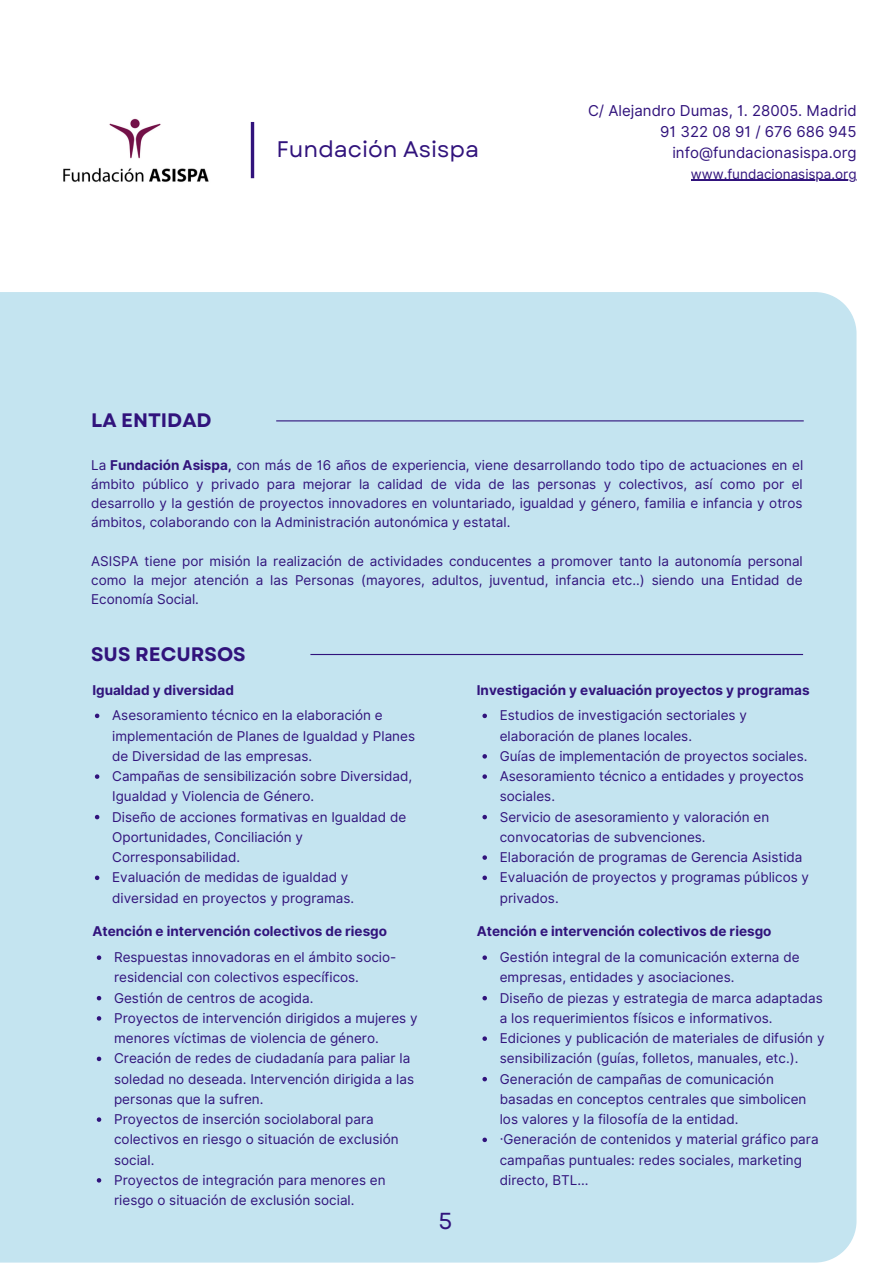
<style>
.page{position:relative;width:893px;height:1264px;background:#fff}
.page>*{position:absolute;margin:0;border:0;box-sizing:border-box;transform-origin:0 0}
.t1{font:23.1px "Garet";color:#31137c}
.t2{font:22.5px "Garet";color:#31137c}
.t3{font:700 19.5px "Garet";color:#31137c}
.t4{font:15px/21.3px "Inter";color:#31137c;text-align:right}
.t5{font:13.5px/20.2px "Inter";color:#31137c}
.t6{font:700 13.5px "Inter";color:#31137c}
.s1{font-weight:700}
</style>
<div class="page">
<div style="left:0;top:292px;width:856px;height:970px;background:#c4e4f0"></div>
<hr style="left:310px;top:654px;width:493px;height:1px;background:#31137c">
<hr style="left:276px;top:420px;width:527px;height:1px;background:#31137c">
<hr style="left:251px;top:122px;width:3px;height:56px;background:#31137c">
<img style="left:63px;top:118px;width:146px;height:64px">
<hr style="left:690px;top:180px;width:166px;height:1px;background:#31137c">
<svg style="left:95px;top:713px;width:4px;height:5px"></svg>
<svg style="left:95px;top:774px;width:4px;height:4px"></svg>
<svg style="left:95px;top:814px;width:4px;height:5px"></svg>
<svg style="left:95px;top:875px;width:4px;height:5px"></svg>
<svg style="left:97px;top:955px;width:4px;height:4px"></svg>
<svg style="left:97px;top:995px;width:4px;height:5px"></svg>
<svg style="left:97px;top:1016px;width:4px;height:4px"></svg>
<svg style="left:97px;top:1056px;width:4px;height:5px"></svg>
<svg style="left:97px;top:1117px;width:4px;height:4px"></svg>
<svg style="left:97px;top:1178px;width:4px;height:4px"></svg>
<svg style="left:482px;top:713px;width:5px;height:5px"></svg>
<svg style="left:482px;top:754px;width:5px;height:4px"></svg>
<svg style="left:482px;top:774px;width:5px;height:4px"></svg>
<svg style="left:482px;top:814px;width:5px;height:5px"></svg>
<svg style="left:482px;top:855px;width:5px;height:4px"></svg>
<svg style="left:482px;top:875px;width:5px;height:5px"></svg>
<svg style="left:482px;top:955px;width:5px;height:4px"></svg>
<svg style="left:482px;top:995px;width:5px;height:5px"></svg>
<svg style="left:482px;top:1036px;width:5px;height:4px"></svg>
<svg style="left:482px;top:1076px;width:5px;height:5px"></svg>
<svg style="left:482px;top:1137px;width:5px;height:5px"></svg>
<h2 class="t2" style="left:276px;top:133px;width:204px">Fundación Asispa</h2>
<p class="t4" style="left:588px;top:99px;width:270px">C/ Alejandro Dumas, 1. 28005. Madrid<br>91 322 08 91 / 676 686 945 info@fundacionasispa.org</p>
<p class="t5" style="left:690px;top:164px;width:167px">www.fundacionasispa.org</p>
<h3 class="t3" style="left:91px;top:406px;width:122px">LA ENTIDAD</h3>
<p class="t5" style="left:91px;top:455px;width:713px;line-height:19px;text-align:justify">La <span class="s1">Fundación Asispa,</span> con más de 16 años de experiencia, viene desarrollando todo tipo de actuaciones en el ámbito público y privado para mejorar la calidad de vida de las personas y colectivos, así como por el desarrollo y la gestión de proyectos innovadores en voluntariado, igualdad y género, familia e infancia y otros ámbitos, colaborando con la Administración autonómica y estatal.</p>
<p class="t5" style="left:91px;top:551px;width:713px;line-height:19px;text-align:justify">ASISPA tiene por misión la realización de actividades conducentes a promover tanto la autonomía personal como la mejor atención a las Personas (mayores, adultos, juventud, infancia etc..) siendo una Entidad de Economía Social.</p>
<h3 class="t3" style="left:91px;top:640px;width:156px">SUS RECURSOS</h3>
<p class="t6" style="left:92px;top:682px;width:143px">Igualdad y diversidad</p>
<p class="t5" style="left:112px;top:705px;width:304px">Asesoramiento técnico en la elaboración e implementación de Planes de Igualdad y Planes de Diversidad de las empresas.<br>Campañas de sensibilización sobre Diversidad, Igualdad y Violencia de Género.<br>Diseño de acciones formativas en Igualdad de Oportunidades, Conciliación y Corresponsabilidad.<br>Evaluación de medidas de igualdad y diversidad en proyectos y programas.</p>
<p class="t6" style="left:92px;top:923px;width:296px">Atención e intervención colectivos de riesgo</p>
<p class="t5" style="left:114px;top:947px;width:305px">Respuestas innovadoras en el ámbito socio&shy;residencial con colectivos específicos.<br>Gestión de centros de acogida.<br>Proyectos de intervención dirigidos a mujeres y menores víctimas de violencia de género.<br>Creación de redes de ciudadanía para paliar la soledad no deseada. Intervención dirigida a las personas que la sufren.<br>Proyectos de inserción sociolaboral para colectivos en riesgo o situación de exclusión social.<br>Proyectos de integración para menores en riesgo o situación de exclusión social.</p>
<h1 class="t1" style="left:438px;top:1204px;width:15px">5</h1>
<p class="t6" style="left:477px;top:682px;width:334px">Investigación y evaluación proyectos y programas</p>
<p class="t5" style="left:499px;top:705px;width:311px">Estudios de investigación sectoriales y elaboración de planes locales.<br>Guías de implementación de proyectos sociales.<br>Asesoramiento técnico a entidades y proyectos sociales.<br>Servicio de asesoramiento y valoración en convocatorias de subvenciones.<br>Elaboración de programas de Gerencia Asistida Evaluación de proyectos y programas públicos y privados.</p>
<p class="t6" style="left:477px;top:923px;width:296px">Atención e intervención colectivos de riesgo</p>
<p class="t5" style="left:499px;top:947px;width:326px">Gestión integral de la comunicación externa de empresas, entidades y asociaciones.<br>Diseño de piezas y estrategia de marca adaptadas a los requerimientos físicos e informativos.<br>Ediciones y publicación de materiales de difusión y sensibilización (guías, folletos, manuales, etc.).<br>Generación de campañas de comunicación basadas en conceptos centrales que simbolicen los valores y la filosofía de la entidad.<br>·Generación de contenidos y material gráfico para campañas puntuales: redes sociales, marketing directo, BTL…</p>
</div>
